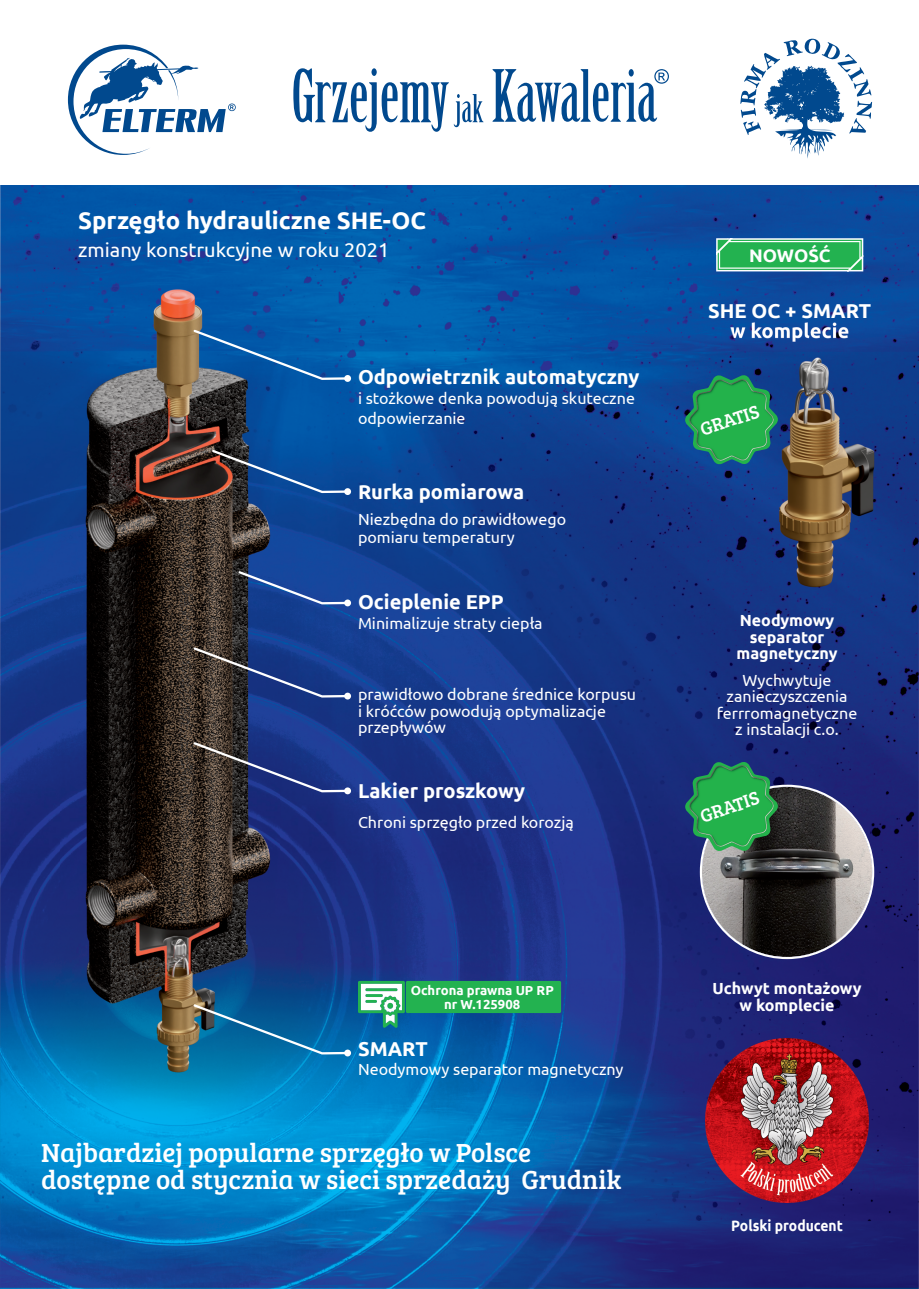
<style>
.page{position:relative;width:919px;height:1289px;background:#fff}
.page>*{position:absolute;margin:0;border:0;box-sizing:border-box;transform-origin:0 0}
.t1{font:27px/27px "Bree Serif";color:#fff}
.t2{font:700 24px "Ubuntu";color:#fff}
.t3{font:700 20.1px "Ubuntu";color:#fff}
.t4{font:20.1px "Ubuntu";color:#fff}
.t5{font:18.9px "Bree Serif";color:#fff}
.t6{font:700 18.15px "Ubuntu";color:#fff}
.t7{font:16.05px/16.5px "Ubuntu";color:#fff}
.t8{font:700 16.05px/16.5px "Ubuntu";color:#fff;text-align:center}
.t9{font:700 15.15px "Ubuntu";color:#fff;scale:.92 1}
.t10{font:700 13.05px/14.7px "Ubuntu";color:#fff;text-align:center}
</style>
<div class="page">
<img style="left:0;top:185px;width:918px;height:1103px">
<svg style="left:68px;top:45px;width:168px;height:110px"></svg>
<svg style="left:293px;top:68px;width:190px;height:64px"></svg>
<svg style="left:492px;top:69px;width:177px;height:53px"></svg>
<svg style="left:740px;top:38px;width:132px;height:121px"></svg>
<img style="left:61px;top:285px;width:218px;height:798px">
<div style="left:406px;top:980px;width:155px;height:33px;background:#23b250;border-radius:2px"></div>
<svg style="left:358px;top:980px;width:47px;height:47px"></svg>
<svg style="left:192px;top:328px;width:158px;height:53px;background:#1c64a6"></svg>
<svg style="left:210px;top:448px;width:140px;height:46px;background:#234c82"></svg>
<svg style="left:237px;top:569px;width:113px;height:36px;background:#274e96"></svg>
<svg style="left:192px;top:740px;width:158px;height:53px;background:#303c6d"></svg>
<svg style="left:192px;top:645px;width:158px;height:53px;background:#2d3f6e"></svg>
<svg style="left:192px;top:1002px;width:158px;height:53px;background:#15689b"></svg>
<img style="left:734px;top:322px;width:180px;height:288px">
<svg style="left:685px;top:375px;width:93px;height:89px"></svg>
<img style="left:689px;top:379px;width:84px;height:81px">
<svg style="left:713px;top:237px;width:153px;height:36px;background:#46b376"></svg>
<img style="left:705px;top:1038px;width:163px;height:164px">
<svg style="left:685px;top:761px;width:189px;height:198px;background:#474961"></svg>
<img style="left:689px;top:766px;width:84px;height:81px">
<h2 class="t2" style="left:78px;top:211px;width:349px">Sprzęgło hydrauliczne SHE-OC</h2>
<p class="t4" style="left:78px;top:241px;width:313px">zmiany konstrukcyjne w roku 2021</p>
<p class="t3" style="left:358px;top:368px;width:283px">Odpowietrznik automatyczny</p>
<p class="t7" style="left:358px;top:389px;width:278px;line-height:20.1px">i stożkowe denka powodują skuteczne odpowierzanie</p>
<p class="t3" style="left:358px;top:483px;width:168px">Rurka pomiarowa</p>
<p class="t7" style="left:358px;top:511px;width:210px;line-height:18px">Niezbędna do prawidłowego pomiaru temperatury</p>
<p class="t3" style="left:358px;top:593px;width:147px">Ocieplenie EPP</p>
<p class="t7" style="left:358px;top:616px;width:186px">Minimalizuje straty ciepła</p>
<p class="t7" style="left:358px;top:687px;width:280px">prawidłowo dobrane średnice korpusu i króćców powodują optymalizacje przepływów</p>
<p class="t3" style="left:358px;top:782px;width:169px">Lakier proszkowy</p>
<p class="t7" style="left:358px;top:815px;width:217px">Chroni sprzęgło przed korozją</p>
<p class="t10" style="left:411px;top:983px;width:145px">Ochrona prawna UP RP nr W.125908</p>
<p class="t3" style="left:358px;top:1040px;width:71px">SMART</p>
<p class="t7" style="left:358px;top:1062px;width:267px">Neodymowy separator magnetyczny</p>
<h1 class="t1" style="left:41px;top:1138px;width:581px">Najbardziej popularne sprzęgło w Polsce dostępne od stycznia w sieci sprzedaży Grudnik</h1>
<p class="t6" style="left:749px;top:248px;width:83px">NOWOŚĆ</p>
<p class="t3" style="left:708px;top:302px;width:164px">SHE OC + SMART</p>
<p class="t5" style="left:696px;top:416px;width:63px;rotate:-18deg">GRATIS</p>
<p class="t8" style="left:736px;top:613px;width:103px">Neodymowy separator magnetyczny</p>
<p class="t7" style="left:716px;top:672px;width:142px;text-align:center">Wychwytuje zanieczyszczenia ferrromagnetyczne z instalacji c.o.</p>
<p class="t5" style="left:696px;top:803px;width:63px;rotate:-18deg">GRATIS</p>
<p class="t8" style="left:712px;top:981px;width:151px">Uchwyt montażowy w komplecie</p>
<p class="t9" style="left:731px;top:1219px;width:123px">Polski producent</p>
</div>
